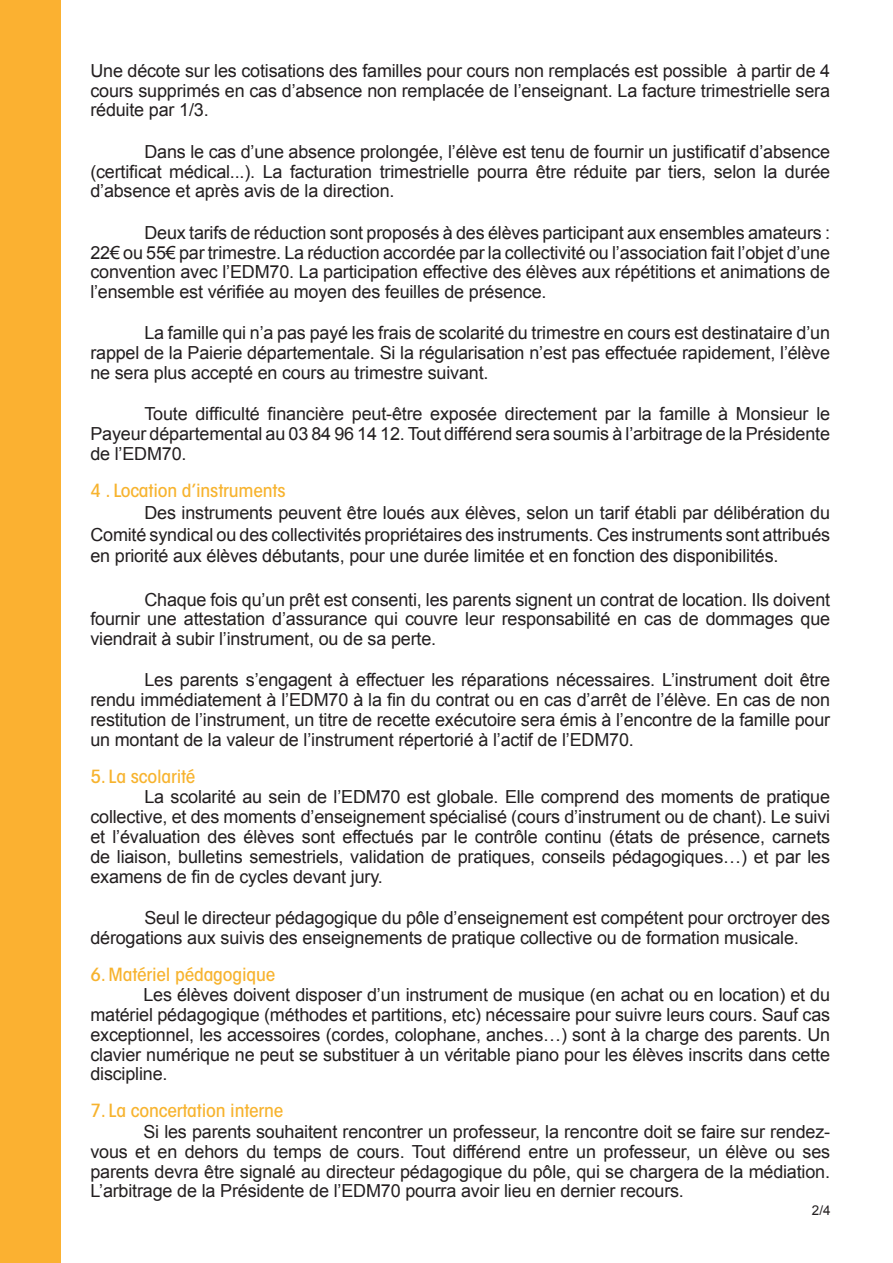
<style>
.page{position:relative;width:893px;height:1263px;background:#fff}
.page>*{position:absolute;margin:0;border:0;box-sizing:border-box;transform-origin:0 0}
.Body_Text_2{font:18px/19.8px "Arial";letter-spacing:-.01em;color:#231f20;text-align:justify}
.heading_1{font:18px/19.8px "Arial";letter-spacing:-.01em;color:#231f20;text-align:justify}
.Body_Text_Indent{font:18px/19.8px "Arial";letter-spacing:-.01em;color:#231f20}
.Body_Text_2-2{font:500 condensed 18px "ITC Avant Garde Std";letter-spacing:-.01em;color:#f7b32e;scale:1.1 1}
.t1{font:13.5px "Arial";color:#231f20}
</style>
<div class="page">
<div style="left:0;top:0;width:61px;height:1263px;background:#fbb131"></div>
<p class="Body_Text_2" style="left:90px;top:61px;width:741px">Une décote sur les cotisations des familles pour cours non remplacés est possible à partir de 4 cours supprimés en cas d’absence non remplacée de l’enseignant. La facture trimestrielle sera réduite par 1/3.</p>
<p class="Body_Text_2" style="left:90px;top:142px;width:741px;text-indent:54px">Dans le cas d’une absence prolongée, l’élève est tenu de fournir un justificatif d’absence (certificat médical...). La facturation trimestrielle pourra être réduite par tiers, selon la durée d’absence et après avis de la direction.</p>
<p class="Body_Text_2" style="left:90px;top:223px;width:741px;text-indent:54px">Deux tarifs de réduction sont proposés à des élèves participant aux ensembles amateurs :<br>22€ ou 55€ par trimestre. La réduction accordée par la collectivité ou l’association fait l’objet d’une convention avec l’EDM70. La participation effective des élèves aux répétitions et animations de l’ensemble est vérifiée au moyen des feuilles de présence.</p>
<p class="Body_Text_2" style="left:90px;top:323px;width:741px;text-indent:54px">La famille qui n’a pas payé les frais de scolarité du trimestre en cours est destinataire d’un rappel de la Paierie départementale. Si la régularisation n’est pas effectuée rapidement, l’élève ne sera plus accepté en cours au trimestre suivant.</p>
<p class="Body_Text_2" style="left:90px;top:404px;width:741px;text-indent:54px">Toute difficulté financière peut-être exposée directement par la famille à Monsieur le Payeur départemental au 03 84 96 14 12. Tout différend sera soumis à l’arbitrage de la Présidente de l’EDM70.</p>
<p class="Body_Text_2-2" style="left:90px;top:479px;width:179px">4 . Location d’instruments</p>
<p class="Body_Text_2" style="left:90px;top:502px;width:741px;line-height:21.6px;text-indent:54px">Des instruments peuvent être loués aux élèves, selon un tarif établi par délibération du Comité syndical ou des collectivités propriétaires des instruments. Ces instruments sont attribués en priorité aux élèves débutants, pour une durée limitée et en fonction des disponibilités.</p>
<p class="Body_Text_2" style="left:90px;top:589px;width:741px;text-indent:54px">Chaque fois qu’un prêt est consenti, les parents signent un contrat de location. Ils doivent fournir une attestation d’assurance qui couvre leur responsabilité en cas de dommages que viendrait à subir l’instrument, ou de sa perte.</p>
<p class="Body_Text_2" style="left:90px;top:670px;width:741px;text-indent:54px">Les parents s’engagent à effectuer les réparations nécessaires. L’instrument doit être rendu immédiatement à l’EDM70 à la fin du contrat ou en cas d’arrêt de l’élève. En cas de non restitution de l’instrument, un titre de recette exécutoire sera émis à l’encontre de la famille pour un montant de la valeur de l’instrument répertorié à l’actif de l’EDM70.</p>
<p class="Body_Text_2-2" style="left:90px;top:765px;width:97px">5. La scolarité</p>
<p class="Body_Text_2" style="left:90px;top:787px;width:741px;text-indent:54px">La scolarité au sein de l’EDM70 est globale. Elle comprend des moments de pratique collective, et des moments d’enseignement spécialisé (cours d’instrument ou de chant). Le suivi et l’évaluation des élèves sont effectués par le contrôle continu (états de présence, carnets de liaison, bulletins semestriels, validation de pratiques, conseils pédagogiques…) et par les examens de fin de cycles devant jury.</p>
<p class="Body_Text_Indent" style="left:90px;top:908px;width:741px;text-indent:54px">Seul le directeur pédagogique du pôle d’enseignement est compétent pour orctroyer des dérogations aux suivis des enseignements de pratique collective ou de formation musicale.</p>
<p class="Body_Text_2-2" style="left:90px;top:963px;width:170px">6. Matériel pédagogique</p>
<p class="Body_Text_2" style="left:90px;top:985px;width:741px;text-indent:53px">Les élèves doivent disposer d’un instrument de musique (en achat ou en location) et du matériel pédagogique (méthodes et partitions, etc) nécessaire pour suivre leurs cours. Sauf cas exceptionnel, les accessoires (cordes, colophane, anches…) sont à la charge des parents. Un clavier numérique ne peut se substituer à un véritable piano pour les élèves inscrits dans cette discipline.</p>
<p class="Body_Text_2-2" style="left:90px;top:1100px;width:177px">7. La concertation interne</p>
<p class="heading_1" style="left:90px;top:1122px;width:741px;text-indent:53px">Si les parents souhaitent rencontrer un professeur, la rencontre doit se faire sur rendez&shy;vous et en dehors du temps de cours. Tout différend entre un professeur, un élève ou ses parents devra être signalé au directeur pédagogique du pôle, qui se chargera de la médiation.<br>L’arbitrage de la Présidente de l’EDM70 pourra avoir lieu en dernier recours.</p>
<p class="t1" style="left:812px;top:1202px;width:20px">2/4</p>
</div>
